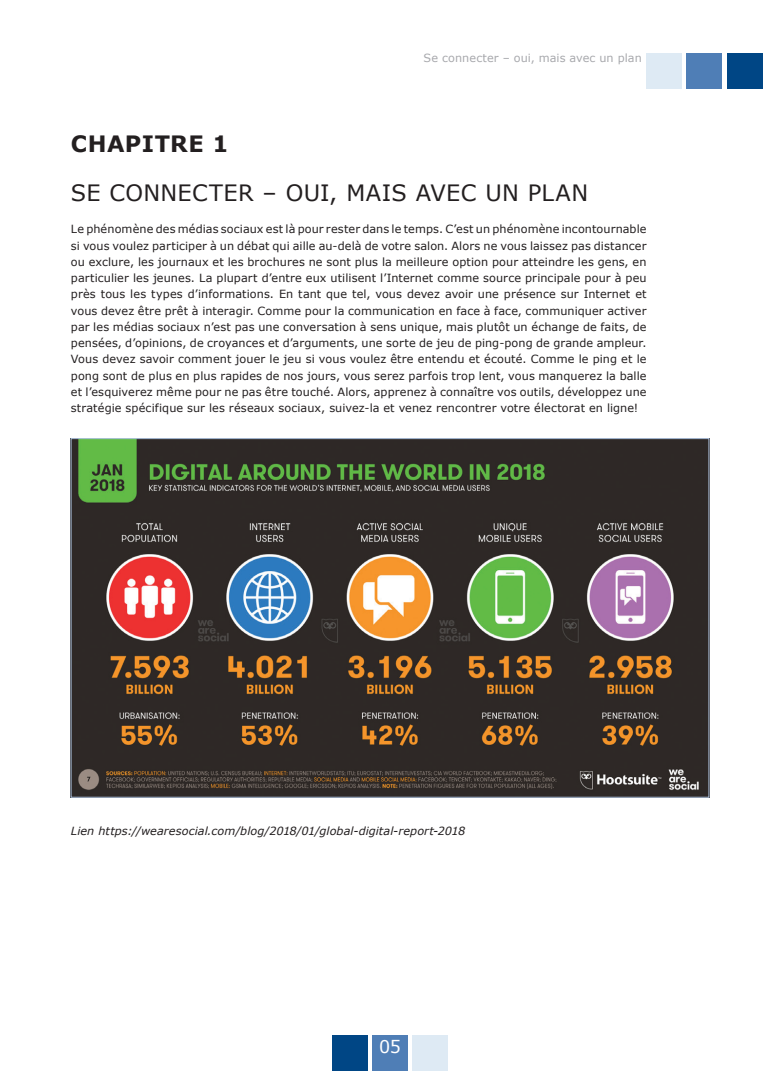
<style>
.page{position:relative;width:780px;height:1088px;background:#fff}
.page>*{position:absolute;margin:0;border:0;box-sizing:border-box;transform-origin:0 0}
.t1{font:22.5px "Verdana";letter-spacing:.01em;color:#231f20}
.t2{font:700 22.5px "Verdana";letter-spacing:.015em;color:#231f20}
.t3{font:17.5px "Verdana";color:#fff}
.t4{font:11.25px/16.2px "Verdana";letter-spacing:.01em;color:#231f20;text-align:justify}
.t5{font:italic 11.25px "Verdana";letter-spacing:.005em;color:#231f20}
.t6{font:11.25px "Verdana";letter-spacing:.005em;color:#a8a9ad}
</style>
<div class="page">
<div style="left:332px;top:1035px;width:35px;height:35px;background:#004685"></div>
<div style="left:726px;top:53px;width:36px;height:36px;background:#004685"></div>
<div style="left:372px;top:1035px;width:35px;height:35px;background:#4f7eb6"></div>
<div style="left:686px;top:53px;width:36px;height:36px;background:#4f7eb6"></div>
<div style="left:412px;top:1035px;width:36px;height:35px;background:#deeaf4"></div>
<div style="left:646px;top:53px;width:35px;height:36px;background:#deeaf4"></div>
<img style="left:73px;top:440px;width:634px;height:355px">
<p class="t6" style="left:423px;top:50px;width:220px">Se connecter – oui, mais avec un plan</p>
<h1 class="t2" style="left:71px;top:130px;width:159px">CHAPITRE 1</h1>
<h1 class="t1" style="left:71px;top:178px;width:519px">SE CONNECTER – OUI, MAIS AVEC UN PLAN</h1>
<p class="t4" style="left:71px;top:221px;width:577px">Le phénomène des médias sociaux est là pour rester dans le temps. C’est un phénomène incontournable si vous voulez participer à un débat qui aille au-delà de votre salon. Alors ne vous laissez pas distancer ou exclure, les journaux et les brochures ne sont plus la meilleure option pour atteindre les gens, en particulier les jeunes. La plupart d’entre eux utilisent l’Internet comme source principale pour à peu près tous les types d’informations. En tant que tel, vous devez avoir une présence sur Internet et vous devez être prêt à interagir. Comme pour la communication en face à face, communiquer activer par les médias sociaux n’est pas une conversation à sens unique, mais plutôt un échange de faits, de pensées, d’opinions, de croyances et d’arguments, une sorte de jeu de ping-pong de grande ampleur.<br>Vous devez savoir comment jouer le jeu si vous voulez être entendu et écouté. Comme le ping et le pong sont de plus en plus rapides de nos jours, vous serez parfois trop lent, vous manquerez la balle et l’esquiverez même pour ne pas être touché. Alors, apprenez à connaître vos outils, développez une stratégie spécifique sur les réseaux sociaux, suivez-la et venez rencontrer votre électorat en ligne!</p>
<p class="t5" style="left:71px;top:823px;width:396px">Lien https://wearesocial.com/blog/2018/01/global-digital-report-2018</p>
<h2 class="t3" style="left:379px;top:1035px;width:23px">05</h2>
</div>
